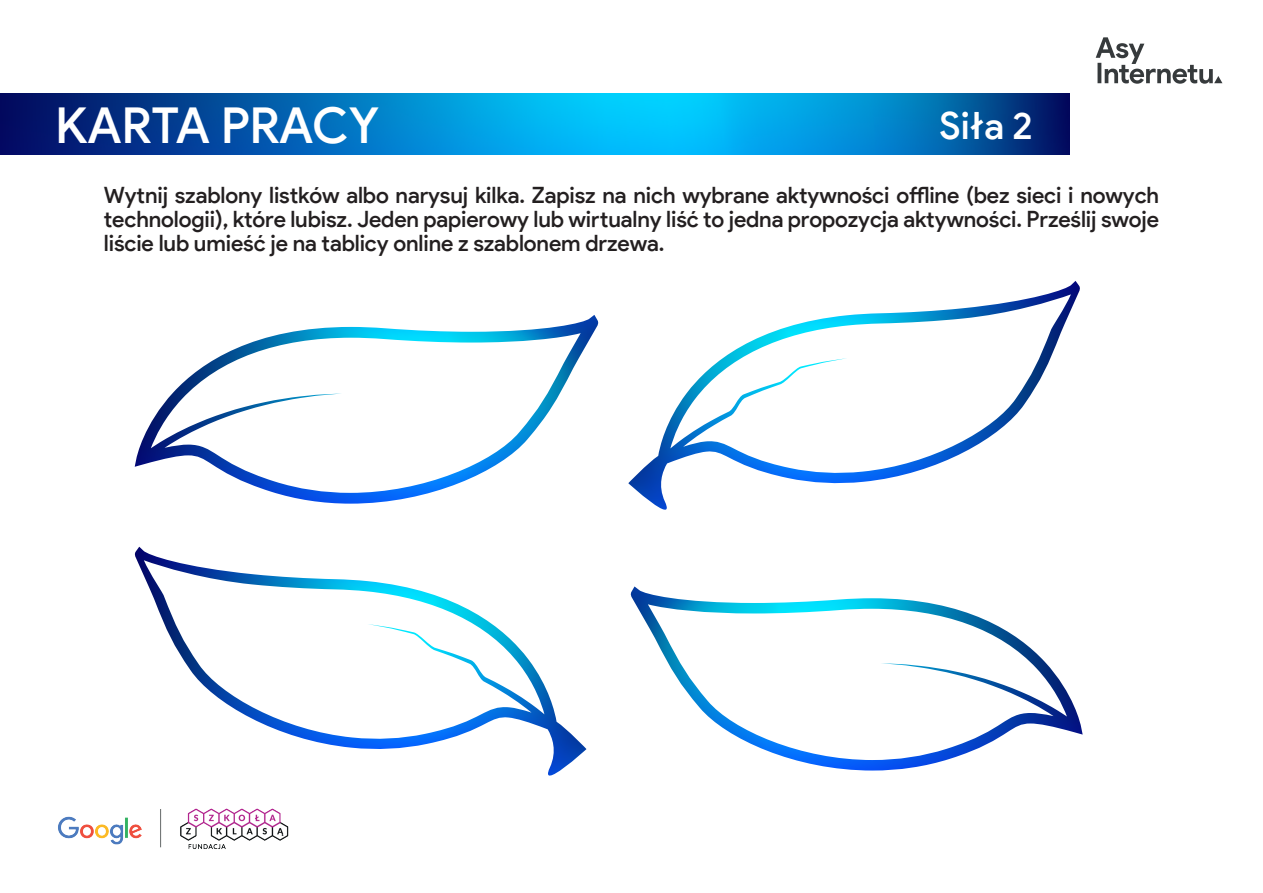
<style>
.page{position:relative;width:1263px;height:893px;background:#fff}
.page>*{position:absolute;margin:0;border:0;box-sizing:border-box;transform-origin:0 0}
.t1{font:500 49.5px "Product Sans";color:#fff}
.t2{font:500 37.65px "Product Sans";color:#fff}
.t3{font:500 22.5px/24px "Product Sans";letter-spacing:-.005em;color:#231f20;text-align:justify}
</style>
<div class="page">
<img style="left:0;top:93px;width:1070px;height:62px">
<svg style="left:1096px;top:37px;width:126px;height:47px"></svg>
<img style="left:58px;top:808px;width:231px;height:41px">
<img style="left:628px;top:281px;width:452px;height:229px">
<img style="left:134px;top:315px;width:465px;height:189px">
<img style="left:134px;top:546px;width:453px;height:230px">
<img style="left:630px;top:586px;width:453px;height:185px">
<h1 class="t1" style="left:56px;top:95px;width:325px">KARTA PRACY</h1>
<h2 class="t2" style="left:939px;top:103px;width:94px">Siła 2</h2>
<p class="t3" style="left:104px;top:183px;width:1057px">Wytnij szablony listków albo narysuj kilka. Zapisz na nich wybrane aktywności offline (bez sieci i nowych technologii), które lubisz. Jeden papierowy lub wirtualny liść to jedna propozycja aktywności. Prześlij swoje liście lub umieść je na tablicy online z szablonem drzewa.</p>
</div>
